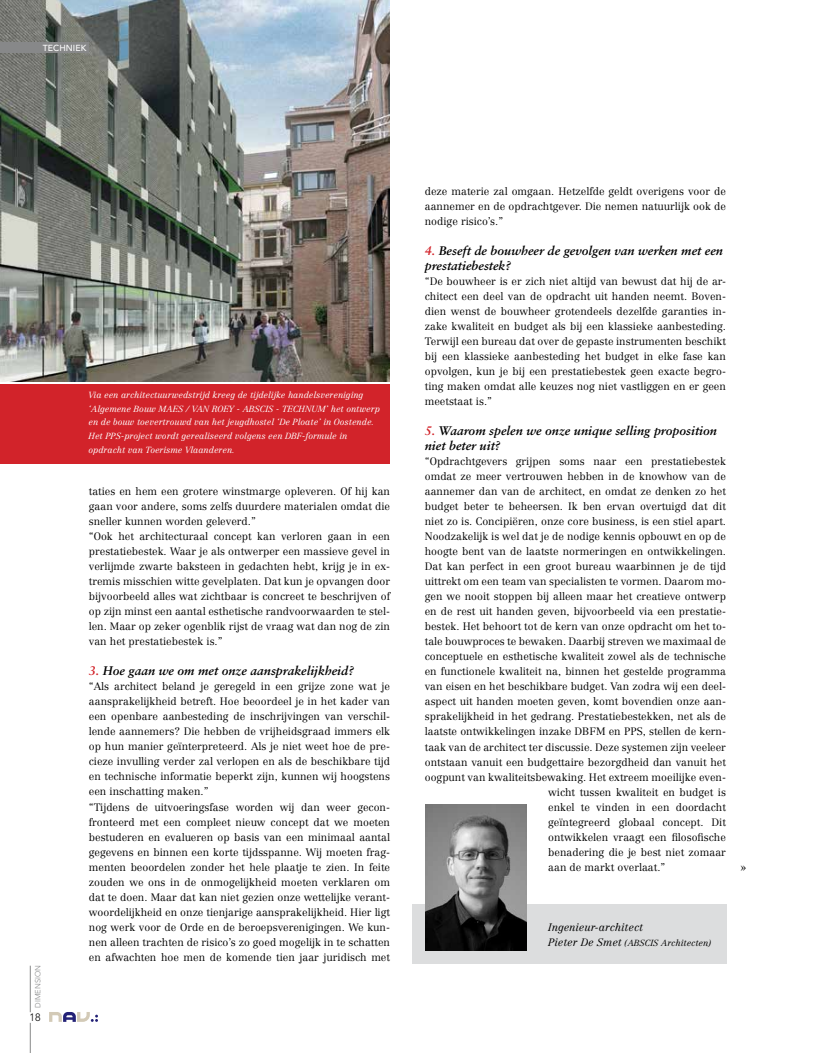
<style>
.page{position:relative;width:815px;height:1053px;background:#fff}
.page>*{position:absolute;margin:0;border:0;box-sizing:border-box;transform-origin:0 0}
.t1{font:italic 700 12.5px/15px "Sabon LT";color:#000}
.t2{font:300 10.62px/15px "Centennial LT";color:#000}
.t3{font:italic 300 10.62px "Centennial LT";color:#000}
.t4{font:300 10.62px "Avenir LT";color:#000}
.t5{font:italic 300 8.75px/13.8px "Centennial LT";color:#fff}
.t6{font:italic 300 8.75px "Centennial LT";color:#000}
.t7{font:500 8.75px "Avenir LT";color:#fff}
.t8{font:300 7.5px "Avenir LT";color:#878889}
.s1{color:#d2232a}
.s2{font-size:10.62px}
</style>
<div class="page">
<img style="left:0;top:0;width:390px;height:381px">
<hr style="left:30px;top:965px;width:1px;height:47px;background:#878889">
<hr style="left:30px;top:1022px;width:1px;height:30px;background:#878889">
<div style="left:0;top:43px;width:89px;height:10px;background:#878889"></div>
<div style="left:412px;top:904px;width:315px;height:59px;background:#dcddde"></div>
<img style="left:425px;top:804px;width:102px;height:146px">
<div style="left:0;top:384px;width:390px;height:79px;background:#d2232a"></div>
<svg style="left:49px;top:1012px;width:49px;height:9px"></svg>
<p class="t7" style="left:43px;top:43px;width:45px">TECHNIEK</p>
<p class="t8" style="left:34px;top:1007px;width:44px;rotate:-90deg">DIMENSION</p>
<p class="t4" style="left:30px;top:1011px;width:13px">18</p>
<p class="t5" style="left:89px;top:388px;width:293px">Via een architectuurwedstrijd kreeg de tijdelijke handelsvereniging ‘Algemene Bouw MAES / VAN ROEY - ABSCIS - TECHNUM’ het ontwerp en de bouw toevertrouwd van het jeugdhostel ‘De Ploate’ in Oostende.<br>Het PPS-project wordt gerealiseerd volgens een DBF-formule in opdracht van Toerisme Vlaanderen.</p>
<p class="t2" style="left:89px;top:484px;width:303px">taties en hem een grotere winstmarge opleveren. Of hij kan gaan voor andere, soms zelfs duurdere materialen omdat die sneller kunnen worden geleverd.”<br>“Ook het architecturaal concept kan verloren gaan in een prestatiebestek. Waar je als ontwerper een massieve gevel in verlijmde zwarte baksteen in gedachten hebt, krijg je in ex&shy;tremis misschien witte gevelplaten. Dat kun je opvangen door bijvoorbeeld alles wat zichtbaar is concreet te beschrijven of op zijn minst een aantal esthetische randvoorwaarden te stel&shy;len. Maar op zeker ogenblik rijst de vraag wat dan nog de zin van het prestatiebestek is.”</p>
<p class="t1" style="left:89px;top:663px;width:267px"><span class="s1">3.</span> Hoe gaan we om met onze aansprakelijkheid?</p>
<p class="t2" style="left:89px;top:679px;width:303px">“Als architect beland je geregeld in een grijze zone wat je aansprakelijkheid betreft. Hoe beoordeel je in het kader van een openbare aanbesteding de inschrijvingen van verschil&shy;lende aannemers? Die hebben de vrijheidsgraad immers elk op hun manier geïnterpreteerd. Als je niet weet hoe de pre&shy;cieze invulling verder zal verlopen en als de beschikbare tijd en technische informatie beperkt zijn, kunnen wij hoogstens een inschatting maken.”<br>“Tijdens de uitvoeringsfase worden wij dan weer gecon&shy;fronteerd met een compleet nieuw concept dat we moeten bestuderen en evalueren op basis van een minimaal aantal gegevens en binnen een korte tijdsspanne. Wij moeten frag&shy;menten beoordelen zonder het hele plaatje te zien. In feite zouden we ons in de onmogelijkheid moeten verklaren om dat te doen. Maar dat kan niet gezien onze wettelijke verant&shy;woordelijkheid en onze tienjarige aansprakelijkheid. Hier ligt nog werk voor de Orde en de beroepsverenigingen. We kun&shy;nen alleen trachten de risico’s zo goed mogelijk in te schatten en afwachten hoe men de komende tien jaar juridisch met</p>
<p class="t2" style="left:425px;top:184px;width:303px;text-align:justify">deze materie zal omgaan. Hetzelfde geldt overigens voor de aannemer en de opdrachtgever. Die nemen natuurlijk ook de nodige risico’s.”</p>
<p class="t1" style="left:425px;top:243px;width:300px"><span class="s1">4.</span> Beseft de bouwheer de gevolgen van werken met een prestatiebestek?</p>
<p class="t2" style="left:425px;top:274px;width:303px;text-align:justify">“De bouwheer is er zich niet altijd van bewust dat hij de ar&shy;chitect een deel van de opdracht uit handen neemt. Boven&shy;dien wenst de bouwheer grotendeels dezelfde garanties in&shy;zake kwaliteit en budget als bij een klassieke aanbesteding.<br>Terwijl een bureau dat over de gepaste instrumenten beschikt bij een klassieke aanbesteding het budget in elke fase kan opvolgen, kun je bij een prestatiebestek geen exacte begro&shy;ting maken omdat alle keuzes nog niet vastliggen en er geen meetstaat is.”</p>
<p class="t1" style="left:425px;top:423px;width:294px"><span class="s1">5.</span> Waarom spelen we onze unique selling proposition niet beter uit?</p>
<p class="t2" style="left:425px;top:454px;width:303px">“Opdrachtgevers grijpen soms naar een prestatiebestek</p>
<p class="t2" style="left:425px;top:469px;width:303px">omdat ze meer vertrouwen hebben in de knowhow van de</p>
<p class="t2" style="left:425px;top:484px;width:303px">aannemer dan van de architect, en omdat ze denken zo het</p>
<p class="t2" style="left:425px;top:499px;width:303px">budget beter te beheersen. Ik ben ervan overtuigd dat dit</p>
<p class="t2" style="left:425px;top:514px;width:303px">niet zo is. Concipiëren, onze core business, is een stiel apart.</p>
<p class="t2" style="left:425px;top:529px;width:303px">Noodzakelijk is wel dat je de nodige kennis opbouwt en op de</p>
<p class="t2" style="left:425px;top:544px;width:303px">hoogte bent van de laatste normeringen en ontwikkelingen.</p>
<p class="t2" style="left:425px;top:559px;width:303px">Dat kan perfect in een groot bureau waarbinnen je de tijd</p>
<p class="t2" style="left:425px;top:574px;width:303px">uittrekt om een team van specialisten te vormen. Daarom mo-</p>
<p class="t2" style="left:425px;top:589px;width:303px">gen we nooit stoppen bij alleen maar het creatieve ontwerp</p>
<p class="t2" style="left:425px;top:604px;width:303px">en de rest uit handen geven, bijvoorbeeld via een prestatie-</p>
<p class="t2" style="left:425px;top:619px;width:303px">bestek. Het behoort tot de kern van onze opdracht om het to-</p>
<p class="t2" style="left:425px;top:634px;width:303px">tale bouwproces te bewaken. Daarbij streven we maximaal de</p>
<p class="t2" style="left:425px;top:649px;width:303px">conceptuele en esthetische kwaliteit zowel als de technische</p>
<p class="t2" style="left:425px;top:664px;width:303px">en functionele kwaliteit na, binnen het gestelde programma</p>
<p class="t2" style="left:425px;top:679px;width:303px">van eisen en het beschikbare budget. Van zodra wij een deel-</p>
<p class="t2" style="left:425px;top:694px;width:303px">aspect uit handen moeten geven, komt bovendien onze aan-</p>
<p class="t2" style="left:425px;top:709px;width:303px">sprakelijkheid in het gedrang. Prestatiebestekken, net als de</p>
<p class="t2" style="left:425px;top:724px;width:303px">laatste ontwikkelingen inzake DBFM en PPS, stellen de kern-</p>
<p class="t2" style="left:425px;top:739px;width:303px">taak van de architect ter discussie. Deze systemen zijn veeleer</p>
<p class="t2" style="left:425px;top:754px;width:303px">ontstaan vanuit een budgettaire bezorgdheid dan vanuit het</p>
<p class="t2" style="left:425px;top:769px;width:303px">oogpunt van kwaliteitsbewaking. Het extreem moeilijke even-</p>
<p class="t2" style="left:548px;top:784px;width:179px">wicht tussen kwaliteit en budget is</p>
<p class="t2" style="left:548px;top:799px;width:179px">enkel te vinden in een doordacht</p>
<p class="t2" style="left:548px;top:814px;width:179px">geïntegreerd globaal concept. Dit</p>
<p class="t2" style="left:548px;top:829px;width:179px">ontwikkelen vraagt een filosofische</p>
<p class="t2" style="left:548px;top:844px;width:179px">benadering die je best niet zomaar</p>
<p class="t2" style="left:548px;top:859px;width:119px">aan de markt overlaat.”</p>
<p class="t2" style="left:741px;top:859px;width:7px">»</p>
<p class="t3" style="left:548px;top:920px;width:96px">Ingenieur-architect</p>
<p class="t6" style="left:548px;top:937px;width:164px"><span class="s2">Pieter De Smet</span> (ABSCIS Architecten)</p>
</div>
